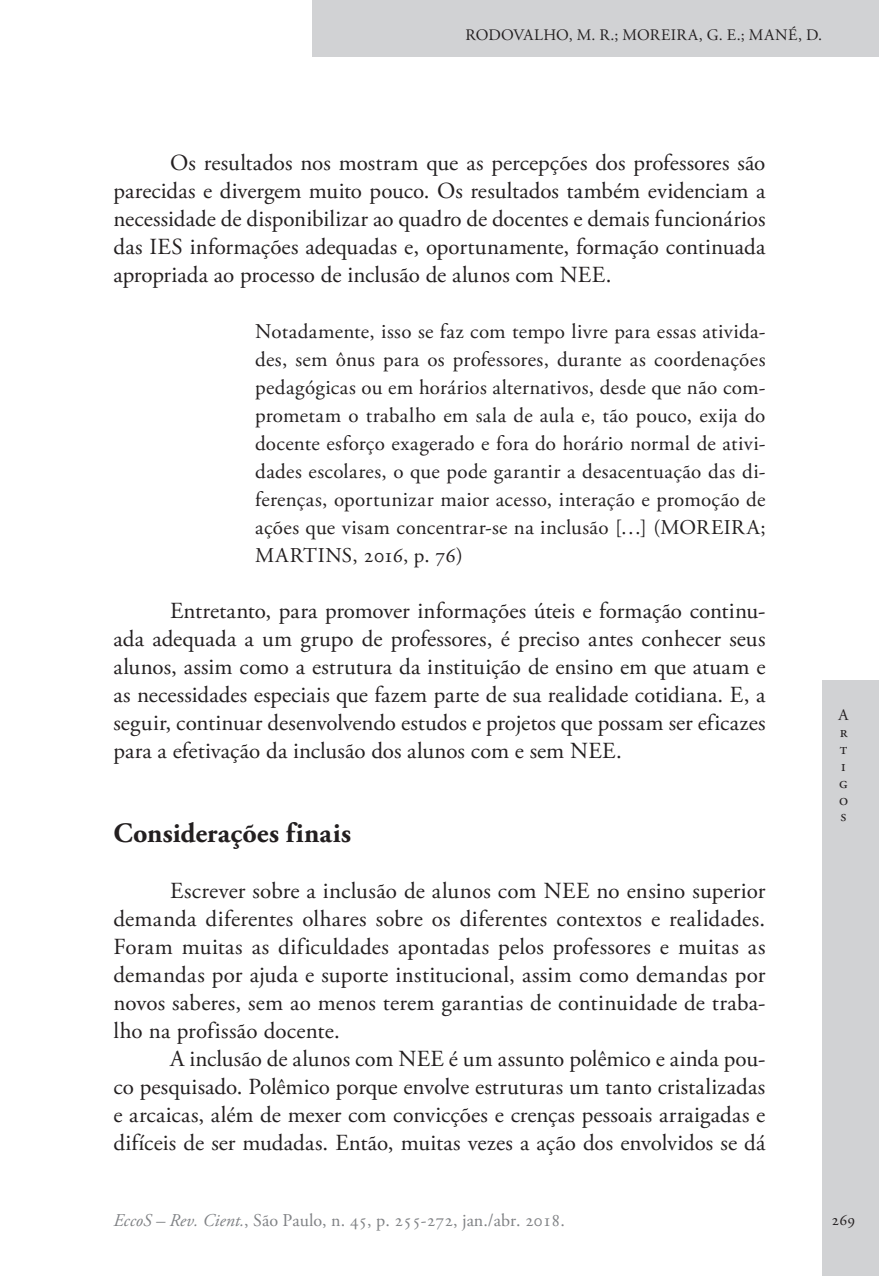
<style>
.page{position:relative;width:879px;height:1276px;background:#fff}
.page>*{position:absolute;margin:0;border:0;box-sizing:border-box;transform-origin:0 0}
.Ec_SubTitulo{font:700 28px "Adobe Garamond Pro";letter-spacing:.01em;color:#231f20}
.Ec_Normal{font:23px/28px "Adobe Garamond Pro";color:#231f20;text-align:justify}
.Ec_Normal_-_citação{font:21px/28px "Adobe Garamond Pro";letter-spacing:.015em;color:#231f20;text-align:justify}
.t1{font:18px "Adobe Garamond Pro";color:#808285}
.t2{font:16px/16.8px "Adobe Garamond Pro";letter-spacing:.015em;color:#231f20}
.s1{font-style:italic}
</style>
<div class="page">
<div style="left:312px;top:0;width:567px;height:57px;background:#d1d2d4"></div>
<div style="left:822px;top:680px;width:57px;height:596px;background:#d1d2d4"></div>
<p class="t2" style="left:465px;top:27px;width:358px">RODOVALHO, M. R.; MOREIRA, G. E.; MANÉ, D.</p>
<p class="Ec_Normal" style="left:113px;top:150px;width:654px;text-indent:57px">Os resultados nos mostram que as percepções dos professores são parecidas e divergem muito pouco. Os resultados também evidenciam a necessidade de disponibilizar ao quadro de docentes e demais funcionários das IES informações adequadas e, oportunamente, formação continuada apropriada ao processo de inclusão de alunos com NEE.</p>
<p class="Ec_Normal_-_citação" style="left:255px;top:318px;width:512px">Notadamente, isso se faz com tempo livre para essas ativida&shy;des, sem ônus para os professores, durante as coordenações pedagógicas ou em horários alternativos, desde que não com&shy;prometam o trabalho em sala de aula e, tão pouco, exija do docente esforço exagerado e fora do horário normal de ativi&shy;dades escolares, o que pode garantir a desacentuação das di&shy;ferenças, oportunizar maior acesso, interação e promoção de ações que visam concentrar-se na inclusão […] (MOREIRA; MARTINS, 2016, p. 76)</p>
<p class="Ec_Normal" style="left:113px;top:598px;width:653px;text-indent:57px">Entretanto, para promover informações úteis e formação continu&shy;ada adequada a um grupo de professores, é preciso antes conhecer seus alunos, assim como a estrutura da instituição de ensino em que atuam e as necessidades especiais que fazem parte de sua realidade cotidiana. E, a seguir, continuar desenvolvendo estudos e projetos que possam ser eficazes para a efetivação da inclusão dos alunos com e sem NEE.</p>
<p class="Ec_SubTitulo" style="left:113px;top:817px;width:239px">Considerações finais</p>
<p class="Ec_Normal" style="left:113px;top:878px;width:653px;text-indent:57px">Escrever sobre a inclusão de alunos com NEE no ensino superior demanda diferentes olhares sobre os diferentes contextos e realidades.<br>Foram muitas as dificuldades apontadas pelos professores e muitas as demandas por ajuda e suporte institucional, assim como demandas por novos saberes, sem ao menos terem garantias de continuidade de traba&shy;lho na profissão docente.</p>
<p class="Ec_Normal" style="left:113px;top:1046px;width:653px;text-indent:57px">A inclusão de alunos com NEE é um assunto polêmico e ainda pou&shy;co pesquisado. Polêmico porque envolve estruturas um tanto cristalizadas e arcaicas, além de mexer com convicções e crenças pessoais arraigadas e difíceis de ser mudadas. Então, muitas vezes a ação dos envolvidos se dá</p>
<p class="t2" style="left:838px;top:707px;width:11px">A r t i g o s</p>
<p class="t1" style="left:113px;top:1209px;width:453px"><span class="s1">EccoS – Rev. Cient.</span>, São Paulo, n. 45, p. 255-272, jan./abr. 2018.</p>
<p class="t2" style="left:831px;top:1212px;width:25px">269</p>
</div>
